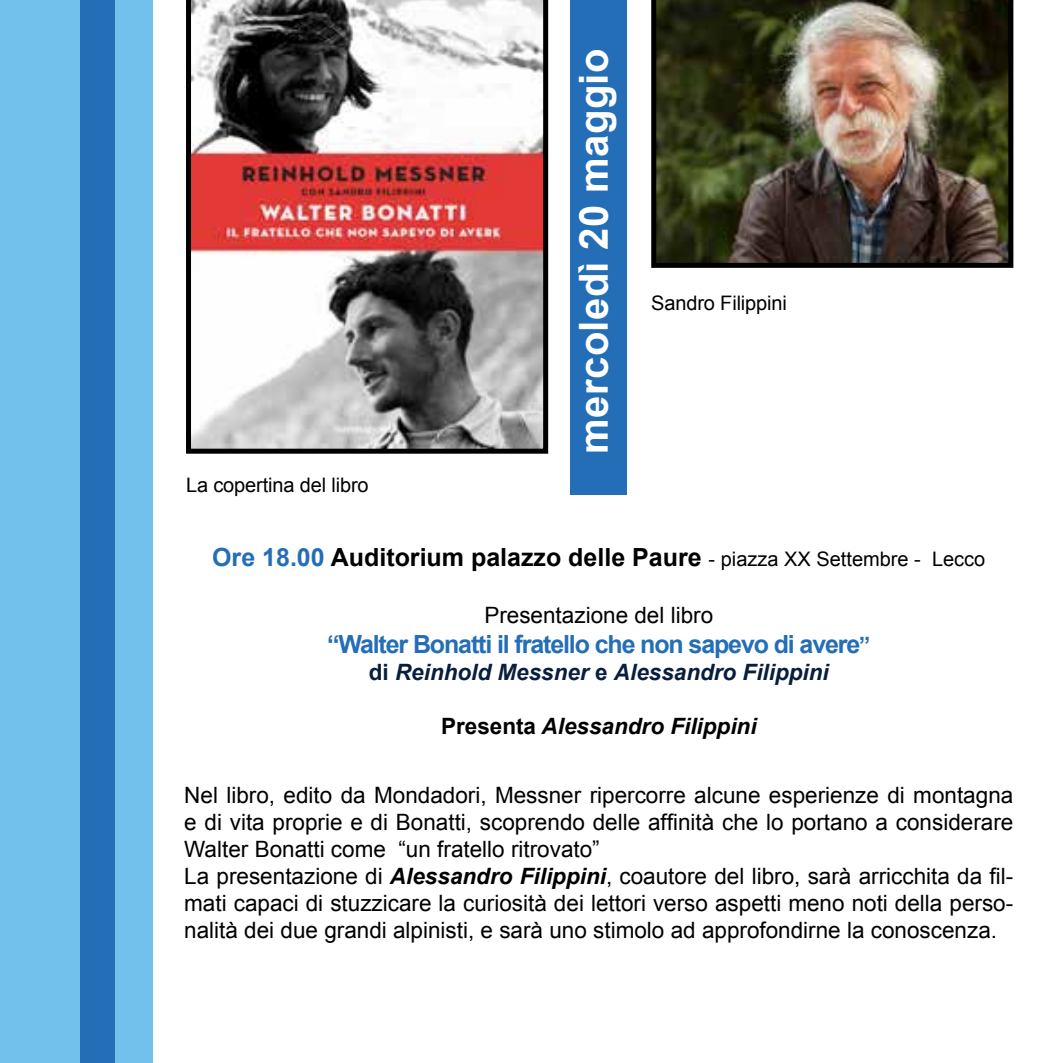
<style>
.page{position:relative;width:1063px;height:1063px;background:#fff}
.page>*{position:absolute;margin:0;border:0;box-sizing:border-box;transform-origin:0 0}
.t1{font:700 40px "Arial";letter-spacing:.01em;color:#fff}
.t2{font:700 25px "Arial";color:#000}
.t3{font:700 25px "Arial";letter-spacing:-.045em;color:#246eb7}
.t4{font:22.5px/27px "Arial";color:#000}
.t5{font:italic 700 22.5px "Arial";color:#081e3e}
.t6{font:italic 700 22.5px "Arial";color:#000}
.t7{font:20px "Arial";letter-spacing:-.005em;color:#000}
.s1{color:#246eb7}
.s2{font-weight:400;font-size:20px}
.s3{font-size:22.5px}
.s4{font-style:normal}
.s5{font-weight:700;font-style:italic}
</style>
<div class="page">
<div style="left:0;top:0;width:81px;height:1063px;background:#71c1ec"></div>
<div style="left:80px;top:0;width:37px;height:1063px;background:#246eb7"></div>
<div style="left:115px;top:0;width:37px;height:1063px;background:#71c1ec"></div>
<div style="left:570px;top:0;width:57px;height:494px;background:#246eb7"></div>
<svg style="left:186px;top:0;width:362px;height:454px"></svg>
<img style="left:651px;top:0;width:362px;height:268px">
<p class="t7" style="left:186px;top:472px;width:184px">La copertina del libro</p>
<h1 class="t1" style="left:567px;top:454px;width:407px;rotate:-90deg">mercoledì 20 maggio</h1>
<p class="t7" style="left:651px;top:290px;width:137px">Sandro Filippini</p>
<p class="t2" style="left:212px;top:540px;width:775px"><span class="s1">Ore 18.00</span> Auditorium palazzo delle Paure <span class="s2">- piazza XX Settembre - Lecco</span></p>
<p class="t4" style="left:484px;top:601px;width:230px">Presentazione del libro</p>
<p class="t3" style="left:327px;top:627px;width:545px">“Walter Bonatti il fratello che non sapevo di avere<span class="s3">”</span></p>
<p class="t5" style="left:369px;top:657px;width:462px"><span class="s4">di</span> Reinhold Messner <span class="s4">e</span> Alessandro Filippini</p>
<p class="t6" style="left:441px;top:711px;width:317px"><span class="s4">Presenta</span> Alessandro Filippini</p>
<p class="t4" style="left:184px;top:781px;width:831px">Nel libro, edito da Mondadori, Messner ripercorre alcune esperienze di montagna e di vita proprie e di Bonatti, scoprendo delle affinità che lo portano a considerare Walter Bonatti come “un fratello ritrovato”<br>La presentazione di <span class="s5">Alessandro Filippini</span>, coautore del libro, sarà arricchita da fil&shy;mati capaci di stuzzicare la curiosità dei lettori verso aspetti meno noti della perso&shy;nalità dei due grandi alpinisti, e sarà uno stimolo ad approfondirne la conoscenza.</p>
</div>
